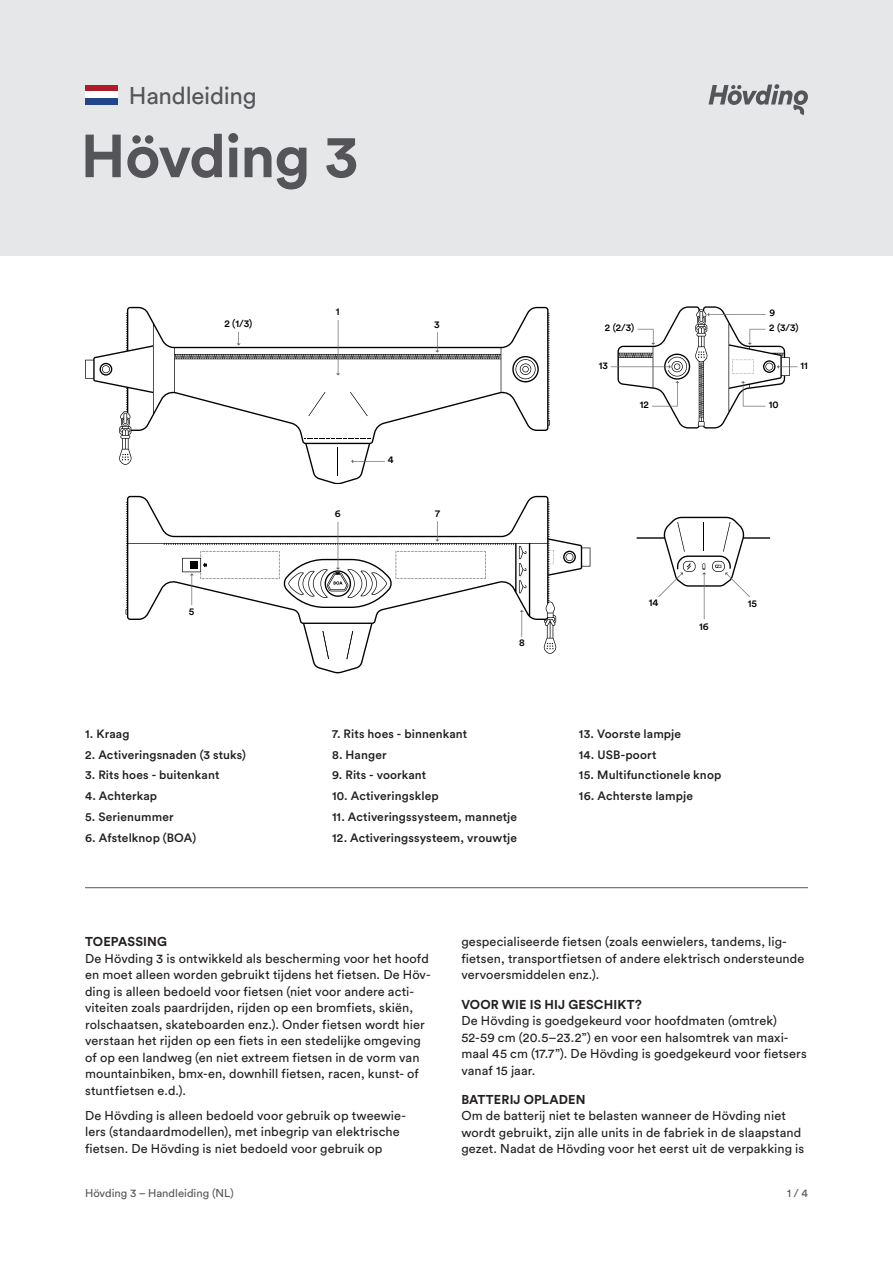
<style>
.page{position:relative;width:893px;height:1263px;background:#fff}
.page>*{position:absolute;margin:0;border:0;box-sizing:border-box;transform-origin:0 0}
.t1{font:700 60px "Circular Pro";letter-spacing:-.02em;color:#555559}
.t2{font:24px "Circular Pro";letter-spacing:-.01em;color:#555559}
.BODY{font:12.75px/16.5px "Circular Pro";letter-spacing:.005em;color:#231f20}
.HEADLINE_-_CAPITAL_L{font:700 12.75px "Circular Pro";letter-spacing:.01em;color:#231f20}
.BLUEPRINT_-_LIST{font:500 12px "Circular Pro";letter-spacing:.01em;color:#231f20}
.t3{font:11.25px "Circular Pro";color:#555559}
.t4{font:500 10.05px "Circular Std";color:#000}
.t5{font:500 9.9px/14.9px "Circular Std";letter-spacing:.005em;color:#000}
</style>
<div class="page">
<svg style="left:85px;top:307px;width:465px;height:177px"></svg>
<svg style="left:337px;top:447px;width:1px;height:29px"></svg>
<svg style="left:304px;top:438px;width:67px;height:1px"></svg>
<svg style="left:512px;top:356px;width:27px;height:26px"></svg>
<svg style="left:100px;top:363px;width:12px;height:13px"></svg>
<svg style="left:122px;top:454px;width:7px;height:6px"></svg>
<svg style="left:308px;top:392px;width:17px;height:24px"></svg>
<svg style="left:350px;top:392px;width:18px;height:24px"></svg>
<svg style="left:351px;top:459px;width:34px;height:4px"></svg>
<svg style="left:336px;top:320px;width:4px;height:55px"></svg>
<svg style="left:237px;top:332px;width:4px;height:14px"></svg>
<svg style="left:435px;top:332px;width:4px;height:21px"></svg>
<svg style="left:126px;top:496px;width:464px;height:177px"></svg>
<svg style="left:563px;top:551px;width:13px;height:12px"></svg>
<svg style="left:323px;top:631px;width:30px;height:28px"></svg>
<svg style="left:550px;top:550px;width:4px;height:15px"></svg>
<svg style="left:519px;top:546px;width:7px;height:47px"></svg>
<svg style="left:546px;top:643px;width:7px;height:6px"></svg>
<svg style="left:520px;top:610px;width:4px;height:27px"></svg>
<svg style="left:182px;top:521px;width:304px;height:87px"></svg>
<svg style="left:611px;top:306px;width:187px;height:122px"></svg>
<svg style="left:637px;top:517px;width:133px;height:102px"></svg>
<div style="left:0;top:0;width:893px;height:255px;background:#e6e7e9"></div>
<svg style="left:708px;top:84px;width:100px;height:31px"></svg>
<hr style="left:85px;top:887px;width:723px;height:1px;background:#555559">
<div style="left:85px;top:85px;width:32px;height:7px;background:#ad1c29"></div>
<div style="left:85px;top:92px;width:32px;height:6px;background:#fff"></div>
<div style="left:85px;top:98px;width:32px;height:6px;background:#21458a"></div>
<p class="t2" style="left:129px;top:80px;width:129px">Handleiding</p>
<p class="t1" style="left:81px;top:115px;width:279px">Hövding 3</p>
<p class="t4" style="left:336px;top:305px;width:5px">1</p>
<p class="t4" style="left:224px;top:318px;width:30px">2 (1/3)</p>
<p class="t4" style="left:434px;top:318px;width:7px">3</p>
<p class="t4" style="left:388px;top:454px;width:7px">4</p>
<p class="t4" style="left:189px;top:605px;width:7px">5</p>
<p class="BLUEPRINT_-_LIST" style="left:85px;top:725px;width:46px">1. Kraag</p>
<p class="BLUEPRINT_-_LIST" style="left:85px;top:746px;width:162px">2. Activeringsnaden (3 stuks)</p>
<p class="BLUEPRINT_-_LIST" style="left:85px;top:767px;width:136px">3. Rits hoes - buitenkant</p>
<p class="BLUEPRINT_-_LIST" style="left:85px;top:788px;width:74px">4. Achterkap</p>
<p class="BLUEPRINT_-_LIST" style="left:85px;top:808px;width:90px">5. Serienummer</p>
<p class="BLUEPRINT_-_LIST" style="left:85px;top:829px;width:113px">6. Afstelknop (BOA)</p>
<p class="t4" style="left:335px;top:507px;width:7px">6</p>
<p class="t4" style="left:435px;top:507px;width:6px">7</p>
<p class="t4" style="left:519px;top:636px;width:7px">8</p>
<p class="BLUEPRINT_-_LIST" style="left:332px;top:725px;width:137px">7. Rits hoes - binnenkant</p>
<p class="BLUEPRINT_-_LIST" style="left:332px;top:746px;width:56px">8. Hanger</p>
<p class="BLUEPRINT_-_LIST" style="left:332px;top:767px;width:96px">9. Rits - voorkant</p>
<p class="BLUEPRINT_-_LIST" style="left:332px;top:788px;width:108px">10. Activeringsklep</p>
<p class="BLUEPRINT_-_LIST" style="left:332px;top:808px;width:187px">11. Activeringssysteem, mannetje</p>
<p class="BLUEPRINT_-_LIST" style="left:332px;top:829px;width:186px">12. Activeringssysteem, vrouwtje</p>
<p class="t5" style="left:605px;top:320px;width:31px">2 (2/3)</p>
<p class="t5" style="left:599px;top:358px;width:11px">13</p>
<p class="t5" style="left:640px;top:397px;width:11px">12</p>
<p class="t5" style="left:769px;top:305px;width:31px">9<br>2 (3/3)</p>
<p class="t5" style="left:769px;top:397px;width:11px">10</p>
<p class="t5" style="left:800px;top:358px;width:9px">11</p>
<p class="t4" style="left:649px;top:596px;width:11px">14</p>
<p class="t4" style="left:748px;top:597px;width:11px">15</p>
<p class="t4" style="left:699px;top:620px;width:11px">16</p>
<p class="BLUEPRINT_-_LIST" style="left:579px;top:725px;width:104px">13. Voorste lampje</p>
<p class="BLUEPRINT_-_LIST" style="left:579px;top:746px;width:79px">14. USB-poort</p>
<p class="BLUEPRINT_-_LIST" style="left:579px;top:767px;width:144px">15. Multifunctionele knop</p>
<p class="BLUEPRINT_-_LIST" style="left:579px;top:788px;width:115px">16. Achterste lampje</p>
<p class="HEADLINE_-_CAPITAL_L" style="left:85px;top:933px;width:84px">TOEPASSING</p>
<p class="BODY" style="left:85px;top:950px;width:347px">De Hövding 3 is ontwikkeld als bescherming voor het hoofd en moet alleen worden gebruikt tijdens het fietsen. De Höv&shy;ding is alleen bedoeld voor fietsen (niet voor andere acti&shy;viteiten zoals paardrijden, rijden op een bromfiets, skiën, rolschaatsen, skateboarden enz.). Onder fietsen wordt hier verstaan het rijden op een fiets in een stedelijke omgeving of op een landweg (en niet extreem fietsen in de vorm van mountainbiken, bmx-en, downhill fietsen, racen, kunst- of stuntfietsen e.d.).</p>
<p class="BODY" style="left:85px;top:1107px;width:322px">De Hövding is alleen bedoeld voor gebruik op tweewie&shy;lers (standaardmodellen), met inbegrip van elektrische fietsen. De Hövding is niet bedoeld voor gebruik op</p>
<p class="BODY" style="left:461px;top:933px;width:344px">gespecialiseerde fietsen (zoals eenwielers, tandems, lig&shy;fietsen, transportfietsen of andere elektrisch ondersteunde vervoersmiddelen enz.).</p>
<p class="HEADLINE_-_CAPITAL_L" style="left:461px;top:995px;width:182px">VOOR WIE IS HIJ GESCHIKT?</p>
<p class="BODY" style="left:461px;top:1012px;width:347px">De Hövding is goedgekeurd voor hoofdmaten (omtrek)<br>52-59 cm (20.5–23.2”) en voor een halsomtrek van maxi&shy;maal 45 cm (17.7”). De Hövding is goedgekeurd voor fietsers vanaf 15 jaar.</p>
<p class="HEADLINE_-_CAPITAL_L" style="left:461px;top:1091px;width:126px">BATTERIJ OPLADEN</p>
<p class="BODY" style="left:461px;top:1107px;width:344px">Om de batterij niet te belasten wanneer de Hövding niet wordt gebruikt, zijn alle units in de fabriek in de slaapstand gezet. Nadat de Hövding voor het eerst uit de verpakking is</p>
<p class="t3" style="left:85px;top:1186px;width:150px">Hövding 3 – Handleiding (NL)</p>
<p class="t3" style="left:787px;top:1186px;width:22px">1 / 4</p>
</div>
